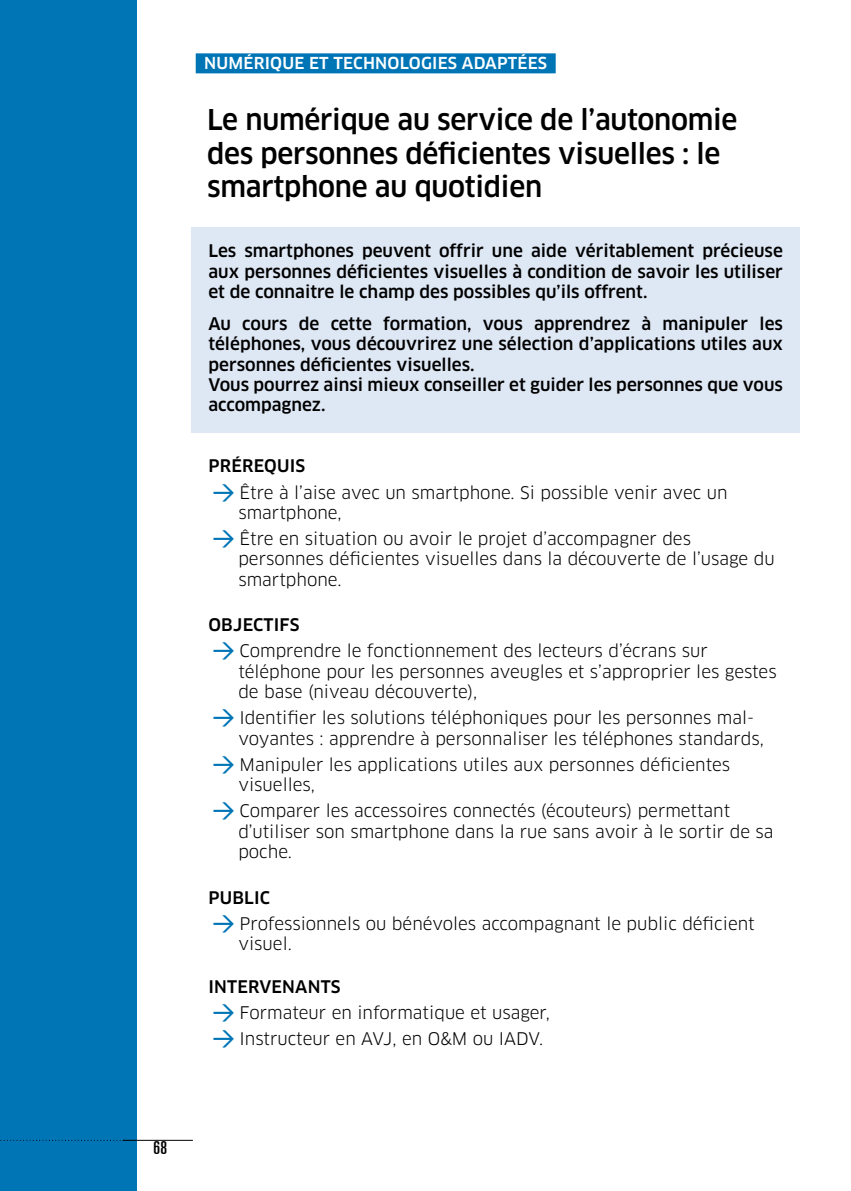
<style>
.page{position:relative;width:851px;height:1191px;background:#fff}
.page>*{position:absolute;margin:0;border:0;box-sizing:border-box;transform-origin:0 0}
.t1{font:500 28px/33.6px "Clan OT";letter-spacing:-.01em;color:#000}
.t2{font:18px "Univers LT Pro Ult Cond";color:#000}
.t3{font:17px/20.4px "Clan OT";color:#000}
.t4{font:500 17px/20.4px "Clan OT";color:#000;text-align:justify}
.t5{font:500 16.2px "Clan OT";letter-spacing:.01em;color:#fff}
.s1{font-family:"DIN Pro";font-weight:500;font-size:22px;color:#0075b6}
</style>
<div class="page">
<div style="left:0;top:0;width:136px;height:1191px;background:#0075b6"></div>
<hr style="left:123px;top:1139px;width:70px;height:1px;background:#000">
<svg style="left:4px;top:1139px;width:120px;height:1px"></svg>
<div style="left:196px;top:53px;width:359px;height:20px;background:#0075b6"></div>
<div style="left:191px;top:227px;width:608px;height:205px;background:#dee7f4"></div>
<p class="t2" style="left:154px;top:1134px;width:15px">68</p>
<p class="t5" style="left:204px;top:54px;width:344px">NUMÉRIQUE ET TECHNOLOGIES ADAPTÉES</p>
<h1 class="t1" style="left:207px;top:103px;width:532px">Le numérique au service de l’autonomie des personnes déficientes visuelles : le smartphone au quotidien</h1>
<p class="t4" style="left:208px;top:241px;width:576px">Les smartphones peuvent offrir une aide véritablement précieuse aux personnes déficientes visuelles à condition de savoir les utiliser et de connaitre le champ des possibles qu’ils offrent.</p>
<p class="t4" style="left:208px;top:313px;width:576px;text-align:left">Au cours de cette formation, vous apprendrez à manipuler les téléphones, vous découvrirez une sélection d’applications utiles aux personnes déficientes visuelles.<br>Vous pourrez ainsi mieux conseiller et guider les personnes que vous accompagnez.</p>
<p class="t4" style="left:208px;top:456px;width:98px">PRÉREQUIS</p>
<p class="t3" style="left:238px;top:482px;width:490px;text-indent:-26px"><span class="s1">→</span> Être à l’aise avec un smartphone. Si possible venir avec un smartphone,</p>
<p class="t3" style="left:238px;top:528px;width:537px">Être en situation ou avoir le projet d’accompagner des personnes déficientes visuelles dans la découverte de l’usage du smartphone.</p>
<p class="t4" style="left:208px;top:615px;width:93px">OBJECTIFS</p>
<p class="t3" style="left:238px;top:641px;width:539px;text-indent:-26px"><span class="s1">→</span> Comprendre le fonctionnement des lecteurs d’écrans sur téléphone pour les personnes aveugles et s’approprier les gestes de base (niveau découverte),</p>
<p class="t3" style="left:238px;top:708px;width:527px">Identifier les solutions téléphoniques pour les personnes mal&shy;voyantes : apprendre à personnaliser les téléphones standards,</p>
<p class="t3" style="left:238px;top:754px;width:493px">Manipuler les applications utiles aux personnes déficientes visuelles,</p>
<p class="t3" style="left:238px;top:801px;width:536px">Comparer les accessoires connectés (écouteurs) permettant d’utiliser son smartphone dans la rue sans avoir à le sortir de sa poche.</p>
<p class="t4" style="left:208px;top:887px;width:63px">PUBLIC</p>
<p class="t3" style="left:238px;top:913px;width:518px;text-indent:-26px"><span class="s1">→</span> Professionnels ou bénévoles accompagnant le public déficient visuel.</p>
<p class="t4" style="left:208px;top:977px;width:134px">INTERVENANTS</p>
<p class="t3" style="left:239px;top:1000px;width:312px;line-height:26px;text-indent:-27px"><span class="s1">→</span> Formateur en informatique et usager,<br>Instructeur en AVJ, en O&amp;M ou IADV.</p>
</div>
